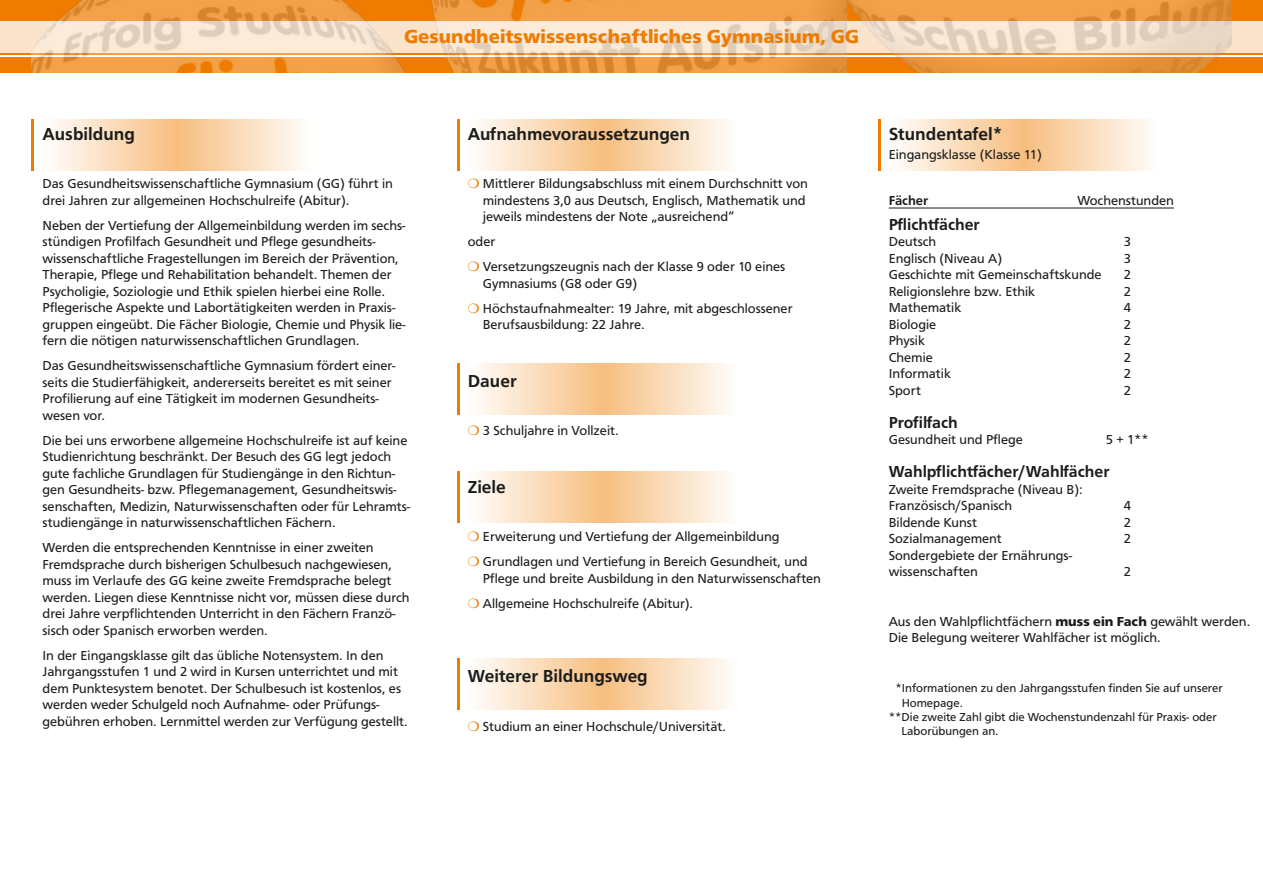
<style>
.page{position:relative;width:1263px;height:893px;background:#fff}
.page>*{position:absolute;margin:0;border:0;box-sizing:border-box;transform-origin:0 0}
.t1{font:700 19.5px "Frutus T";color:#ef7c00}
.t2{font:500 18px "Frutus T";color:#1c1c1a}
.t3{font:500 16.5px "Frutus T";color:#1c1c1a}
.t4{font:13.5px/16.5px "Frutus T";color:#1c1c1a}
.t5{font:500 13.5px "Frutus T";color:#1c1c1a}
.t6{font:12px "Frutus T";color:#1c1c1a}
.s1{color:#ef7c00}
.s2{font-weight:700}
</style>
<div class="page">
<div style="left:0;top:0;width:1263px;height:72px;background:#ef7c00"></div>
<div style="left:0;top:21px;width:1263px;height:32px;background:#fbe4cc"></div>
<hr style="left:0;top:55px;width:1263px;height:2px;background:#fff">
<hr style="left:32px;top:119px;width:2px;height:51px;background:#ef7c00">
<svg style="left:53px;top:119px;width:250px;height:51px;background:#fadbb9"></svg>
<hr style="left:457px;top:119px;width:2px;height:51px;background:#ef7c00">
<svg style="left:478px;top:119px;width:250px;height:51px;background:#fadbb9"></svg>
<hr style="left:457px;top:364px;width:2px;height:51px;background:#ef7c00">
<svg style="left:478px;top:364px;width:250px;height:51px;background:#fadbb9"></svg>
<hr style="left:457px;top:472px;width:2px;height:51px;background:#ef7c00">
<svg style="left:478px;top:472px;width:250px;height:51px;background:#fadbb9"></svg>
<hr style="left:457px;top:659px;width:2px;height:51px;background:#ef7c00">
<svg style="left:478px;top:659px;width:250px;height:51px;background:#fadbb9"></svg>
<hr style="left:878px;top:119px;width:2px;height:51px;background:#ef7c00">
<svg style="left:899px;top:119px;width:250px;height:51px;background:#fadbb9"></svg>
<hr style="left:889px;top:208px;width:285px;height:1px;background:#1c1c1a">
<img style="left:32px;top:0;width:1199px;height:72px">
<h1 class="t1" style="left:404px;top:25px;width:456px">Gesundheitswissenschaftliches Gymnasium, GG</h1>
<h2 class="t2" style="left:43px;top:123px;width:94px">Ausbildung</h2>
<p class="t4" style="left:43px;top:175px;width:352px">Das Gesundheitswissenschaftliche Gymnasium (GG) führt in drei Jahren zur allgemeinen Hochschulreife (Abitur).</p>
<p class="t4" style="left:43px;top:217px;width:365px">Neben der Vertiefung der Allgemeinbildung werden im sechs&shy;stündigen Profilfach Gesundheit und Pflege gesundheits&shy;wissenschaftliche Fragestellungen im Bereich der Prävention, Therapie, Pflege und Rehabilitation behandelt. Themen der Psycholigie, Soziologie und Ethik spielen hierbei eine Rolle.<br>Pflegerische Aspekte und Labortätigkeiten werden in Praxis&shy;gruppen eingeübt. Die Fächer Biologie, Chemie und Physik lie&shy;fern die nötigen naturwissenschaftlichen Grundlagen.</p>
<p class="t4" style="left:43px;top:357px;width:354px">Das Gesundheitswissenschaftliche Gymnasium fördert einer&shy;seits die Studierfähigkeit, andererseits bereitet es mit seiner Profilierung auf eine Tätigkeit im modernen Gesundheits&shy;wesen vor.</p>
<p class="t4" style="left:43px;top:432px;width:369px">Die bei uns erworbene allgemeine Hochschulreife ist auf keine Studienrichtung beschränkt. Der Besuch des GG legt jedoch gute fachliche Grundlagen für Studiengänge in den Richtun&shy;gen Gesundheits- bzw. Pflegemanagement, Gesundheitswis&shy;senschaften, Medizin, Naturwissenschaften oder für Lehramts&shy;studiengänge in naturwissenschaftlichen Fächern.</p>
<p class="t4" style="left:43px;top:539px;width:368px">Werden die entsprechenden Kenntnisse in einer zweiten Fremdsprache durch bisherigen Schulbesuch nachgewiesen, muss im Verlaufe des GG keine zweite Fremdsprache belegt werden. Liegen diese Kenntnisse nicht vor, müssen diese durch drei Jahre verpflichtenden Unterricht in den Fächern Franzö&shy;sisch oder Spanisch erworben werden.</p>
<p class="t4" style="left:43px;top:647px;width:367px">In der Eingangsklasse gilt das übliche Notensystem. In den Jahrgangsstufen 1 und 2 wird in Kursen unterrichtet und mit dem Punktesystem benotet. Der Schulbesuch ist kostenlos, es werden weder Schulgeld noch Aufnahme- oder Prüfungs&shy;gebühren erhoben. Lernmittel werden zur Verfügung gestellt.</p>
<h2 class="t2" style="left:468px;top:123px;width:224px">Aufnahmevoraussetzungen</h2>
<p class="t4" style="left:483px;top:175px;width:327px;text-indent:-15px"><span class="s1">❍</span> Mittlerer Bildungsabschluss mit einem Durchschnitt von mindestens 3,0 aus Deutsch, Englisch, Mathematik und jeweils mindestens der Note „ausreichend“</p>
<p class="t4" style="left:468px;top:229px;width:319px;line-height:25px">oder<br><span class="s1">❍</span> Versetzungszeugnis nach der Klasse 9 oder 10 eines</p>
<p class="t4" style="left:468px;top:271px;width:326px;line-height:25px;text-indent:15px">Gymnasiums (G8 oder G9)<br><span class="s1">❍</span> Höchstaufnahmealter: 19 Jahre, mit abgeschlossener</p>
<p class="t4" style="left:483px;top:316px;width:164px">Berufsausbildung: 22 Jahre.</p>
<h2 class="t2" style="left:468px;top:370px;width:51px">Dauer</h2>
<p class="t4" style="left:468px;top:422px;width:152px"><span class="s1">❍</span> 3 Schuljahre in Vollzeit.</p>
<h2 class="t2" style="left:468px;top:476px;width:40px">Ziele</h2>
<p class="t4" style="left:468px;top:524px;width:341px;line-height:25px"><span class="s1">❍</span> Erweiterung und Vertiefung der Allgemeinbildung<br><span class="s1">❍</span> Grundlagen und Vertiefung in Bereich Gesundheit, und</p>
<p class="t4" style="left:468px;top:566px;width:355px;line-height:25px;text-indent:15px">Pflege und breite Ausbildung in den Naturwissenschaften <span class="s1">❍</span> Allgemeine Hochschulreife (Abitur).</p>
<h2 class="t2" style="left:468px;top:665px;width:181px">Weiterer Bildungsweg</h2>
<p class="t4" style="left:468px;top:718px;width:260px"><span class="s1">❍</span> Studium an einer Hochschule/Universität.</p>
<h2 class="t2" style="left:889px;top:123px;width:115px">Stundentafel*</h2>
<p class="t4" style="left:889px;top:146px;width:155px">Eingangsklasse (Klasse 11)</p>
<p class="t5" style="left:889px;top:192px;width:41px">Fächer</p>
<p class="t4" style="left:1077px;top:192px;width:98px">Wochenstunden</p>
<p class="t3" style="left:889px;top:214px;width:93px">Pflichtfächer</p>
<p class="t4" style="left:889px;top:233px;width:49px">Deutsch</p>
<p class="t4" style="left:1124px;top:233px;width:9px">3</p>
<p class="t4" style="left:889px;top:250px;width:115px">Englisch (Niveau A)</p>
<p class="t4" style="left:1124px;top:250px;width:9px">3</p>
<p class="t4" style="left:889px;top:266px;width:214px">Geschichte mit Gemeinschaftskunde</p>
<p class="t4" style="left:1124px;top:266px;width:9px">2</p>
<p class="t4" style="left:889px;top:283px;width:148px">Religionslehre bzw. Ethik</p>
<p class="t4" style="left:1124px;top:283px;width:9px">2</p>
<p class="t4" style="left:889px;top:299px;width:74px">Mathematik</p>
<p class="t4" style="left:1124px;top:299px;width:9px">4</p>
<p class="t4" style="left:889px;top:316px;width:49px">Biologie</p>
<p class="t4" style="left:1124px;top:316px;width:9px">2</p>
<p class="t4" style="left:889px;top:332px;width:38px">Physik</p>
<p class="t4" style="left:1124px;top:332px;width:9px">2</p>
<p class="t4" style="left:889px;top:349px;width:46px">Chemie</p>
<p class="t4" style="left:1124px;top:349px;width:9px">2</p>
<p class="t4" style="left:889px;top:365px;width:64px">Informatik</p>
<p class="t4" style="left:1124px;top:365px;width:9px">2</p>
<p class="t4" style="left:889px;top:382px;width:34px">Sport</p>
<p class="t4" style="left:1124px;top:382px;width:9px">2</p>
<p class="t3" style="left:889px;top:412px;width:71px">Profilfach</p>
<p class="t4" style="left:889px;top:431px;width:136px">Gesundheit und Pflege</p>
<p class="t4" style="left:1106px;top:431px;width:44px">5 + 1**</p>
<p class="t3" style="left:889px;top:462px;width:222px">Wahlpflichtfächer/Wahlfächer</p>
<p class="t4" style="left:889px;top:481px;width:195px">Zweite Fremdsprache (Niveau B):<br>Französisch/Spanisch</p>
<p class="t4" style="left:1124px;top:497px;width:9px">4</p>
<p class="t4" style="left:889px;top:514px;width:90px">Bildende Kunst</p>
<p class="t4" style="left:1124px;top:514px;width:9px">2</p>
<p class="t4" style="left:889px;top:530px;width:115px">Sozialmanagement</p>
<p class="t4" style="left:1124px;top:530px;width:9px">2</p>
<p class="t4" style="left:889px;top:547px;width:185px">Sondergebiete der Ernährungs&shy;wissenschaften</p>
<p class="t4" style="left:1124px;top:563px;width:9px">2</p>
<p class="t4" style="left:889px;top:613px;width:363px">Aus den Wahlpflichtfächern <span class="s2">muss ein Fach</span> gewählt werden.<br>Die Belegung weiterer Wahlfächer ist möglich.</p>
<p class="t6" style="left:895px;top:681px;width:329px">*Informationen zu den Jahrgangsstufen finden Sie auf unserer</p>
<p class="t6" style="left:902px;top:695px;width:63px">Homepage.</p>
<p class="t6" style="left:889px;top:710px;width:330px">**Die zweite Zahl gibt die Wochenstundenzahl für Praxis- oder</p>
<p class="t6" style="left:901px;top:724px;width:98px">Laborübungen an.</p>
</div>
